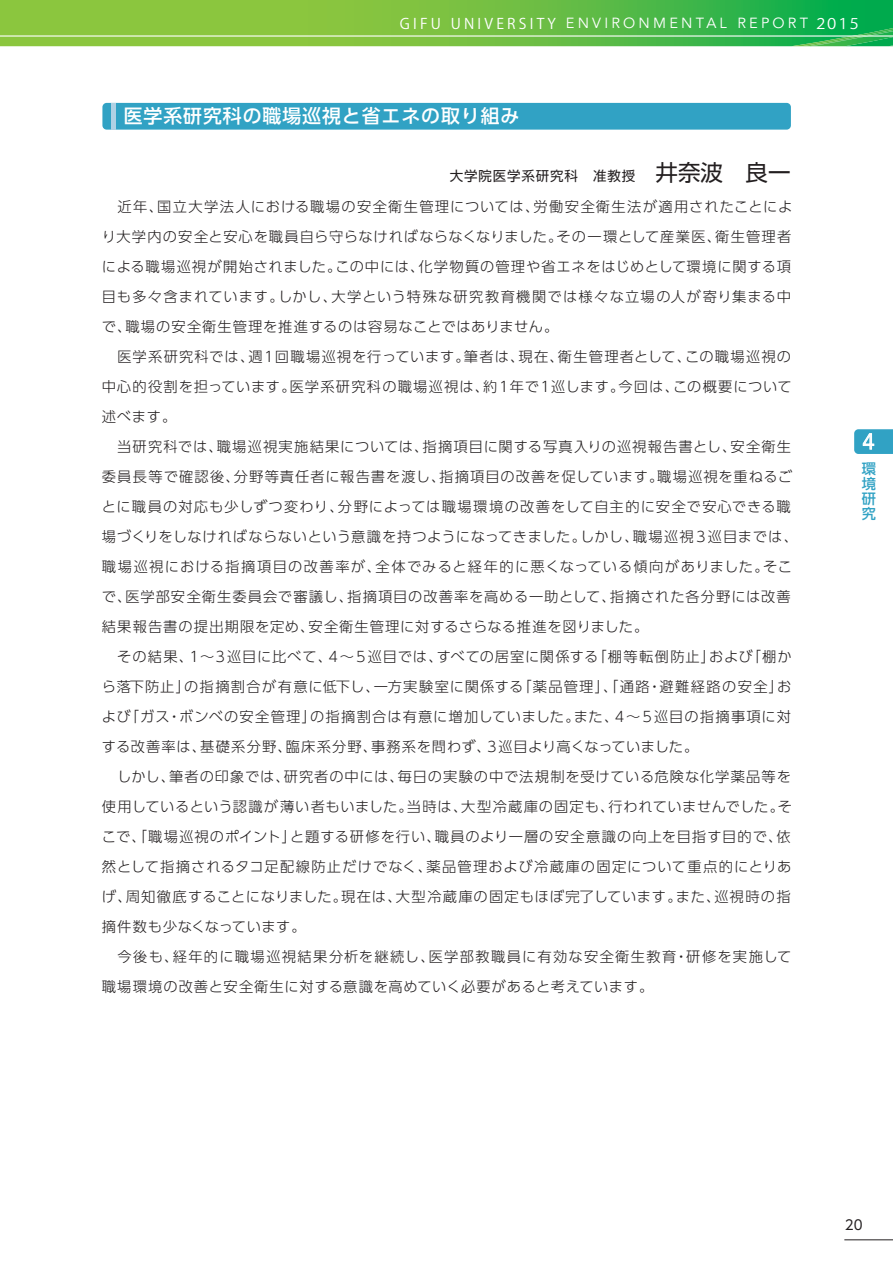
<style>
.page{position:relative;width:893px;height:1263px;background:#fff}
.page>*{position:absolute;margin:0;border:0;box-sizing:border-box;transform-origin:0 0}
.t1{font:22.05px "Avenir";color:#fff}
.t2{font:18.9px "UD Shin Go Pr 6 Medium 90 pv RKSJ H";letter-spacing:.05em;color:#fff}
.t3{font:14.55px "Avenir";letter-spacing:.22em;color:#fff}
.t4{font:14.25px/30px "UD Shin Go Pr 6 Light 90 pv RKSJ H";letter-spacing:.065em;color:#231f20}
.t5{font:14.25px/15px "UD Shin Go Pr 6 Medium 90 pv RKSJ H";color:#31a2c4;text-align:justify}
.t6{font:13.5px "Shin Go Pr 5 Regular 90 pv RKSJ H";letter-spacing:.06em;color:#231f20}
.t7{font:13.5px "UD Shin Go Pr 6 Regular 90 pv RKSJ H";color:#231f20}
.s1{font-family:"Koz Go Pro Regular 90 pv RKSJ H"}
.s2{font-size:22.5px}
</style>
<div class="page">
<div style="left:102px;top:103px;width:689px;height:27px;background:#31a2c4;border-radius:4px"></div>
<hr style="left:111px;top:103px;width:4px;height:27px;background:#b0d1e4">
<svg style="left:0;top:0;width:893px;height:46px;background:#67be43"></svg>
<img style="left:811px;top:31px;width:82px;height:15px">
<svg style="left:854px;top:429px;width:39px;height:25px"></svg>
<hr style="left:0;top:35px;width:893px;height:2px;background:#fff">
<hr style="left:844px;top:1239px;width:49px;height:1px;background:#231f20">
<p class="t3" style="left:400px;top:17px;width:463px"><span class="s1">GIFU UNIVERSITY</span> ENVIRONMENTAL REPORT <span class="s1">２０１５</span></p>
<p class="t2" style="left:124px;top:109px;width:397px">医学系研究科の職場巡視と省エネの取り組み</p>
<p class="t6" style="left:450px;top:171px;width:342px">大学院医学系研究科　准教授 <span class="s2">井奈波　良一</span></p>
<p class="t4" style="left:102px;top:193px;width:698px">　近年、国立大学法人における職場の安全衛生管理については、労働安全衛生法が適用されたことにより大学内の安全と安心を職員自ら守らなければならなくなりました。その一環として産業医、衛生管理者による職場巡視が開始されました。この中には、化学物質の管理や省エネをはじめとして環境に関する項目も多々含まれています。しかし、大学という特殊な研究教育機関では様々な立場の人が寄り集まる中で、職場の安全衛生管理を推進するのは容易なことではありません。<br>　医学系研究科では、週１回職場巡視を行っています。筆者は、現在、衛生管理者として、この職場巡視の中心的役割を担っています。医学系研究科の職場巡視は、約１年で１巡します。今回は、この概要について述べます。<br>　当研究科では、職場巡視実施結果については、指摘項目に関する写真入りの巡視報告書とし、安全衛生委員長等で確認後、分野等責任者に報告書を渡し、指摘項目の改善を促しています。職場巡視を重ねるごとに職員の対応も少しずつ変わり、分野によっては職場環境の改善をして自主的に安全で安心できる職場づくりをしなければならないという意識を持つようになってきました。しかし、職場巡視３巡目までは、職場巡視における指摘項目の改善率が、全体でみると経年的に悪くなっている傾向がありました。そこで、医学部安全衛生委員会で審議し、指摘項目の改善率を高める一助として、指摘された各分野には改善結果報告書の提出期限を定め、安全衛生管理に対するさらなる推進を図りました。<br>　その結果、１～３巡目に比べて、４～５巡目では、すべての居室に関係する「棚等転倒防止」および「棚から落下防止」の指摘割合が有意に低下し、一方実験室に関係する「薬品管理」、「通路・避難経路の安全」および「ガス・ボンベの安全管理」の指摘割合は有意に増加していました。また、４～５巡目の指摘事項に対する改善率は、基礎系分野、臨床系分野、事務系を問わず、３巡目より高くなっていました。<br>　しかし、筆者の印象では、研究者の中には、毎日の実験の中で法規制を受けている危険な化学薬品等を使用しているという認識が薄い者もいました。当時は、大型冷蔵庫の固定も、行われていませんでした。そこで、「職場巡視のポイント」と題する研修を行い、職員のより一層の安全意識の向上を目指す目的で、依然として指摘されるタコ足配線防止だけでなく、薬品管理および冷蔵庫の固定について重点的にとりあげ、周知徹底することになりました。現在は、大型冷蔵庫の固定もほぼ完了しています。また、巡視時の指摘件数も少なくなっています。<br>　今後も、経年的に職場巡視結果分析を継続し、医学部教職員に有効な安全衛生教育・研修を実施して職場環境の改善と安全衛生に対する意識を高めていく必要があると考えています。</p>
<p class="t1" style="left:862px;top:433px;width:14px">4</p>
<p class="t5" style="left:862px;top:463px;width:15px">環境研究</p>
<p class="t7" style="left:845px;top:1219px;width:19px">20</p>
</div>
